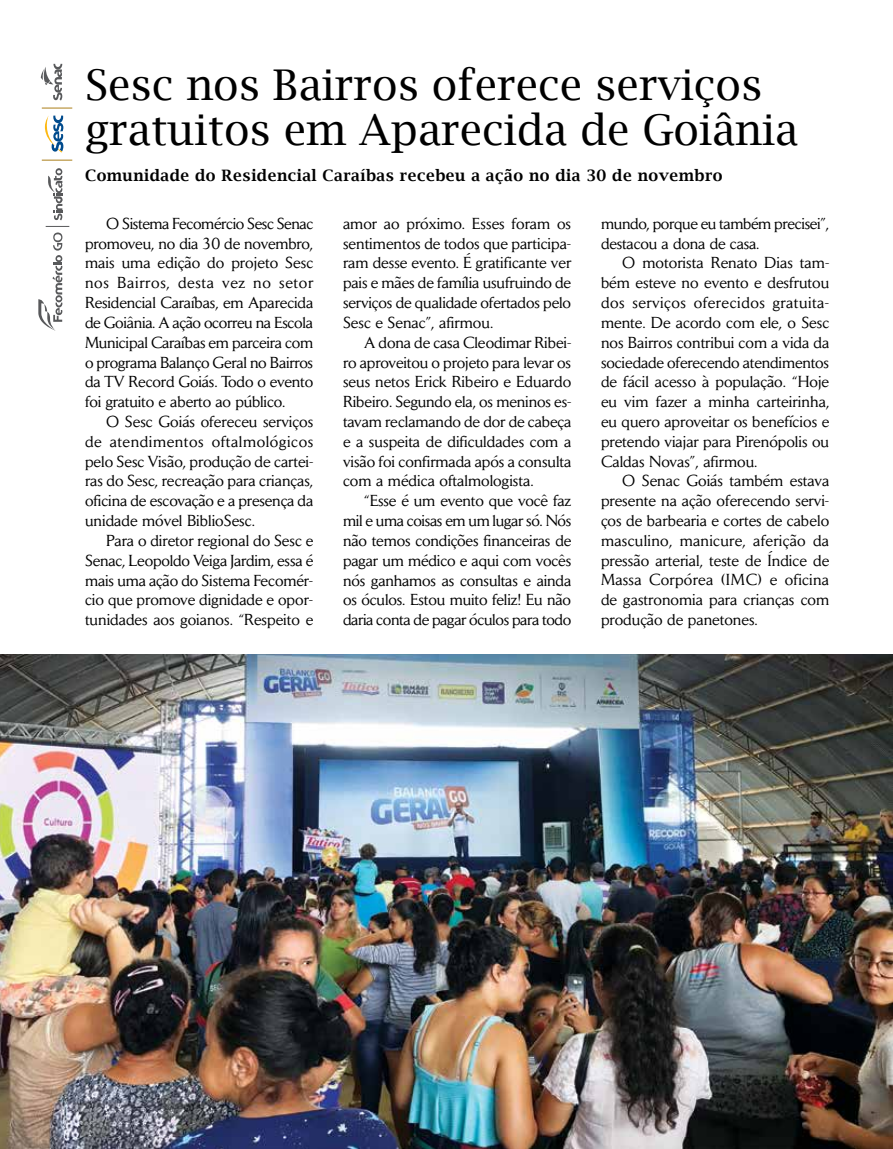
<style>
.page{position:relative;width:893px;height:1149px;background:#fff}
.page>*{position:absolute;margin:0;border:0;box-sizing:border-box;transform-origin:0 0}
.t1{font:42.45px/44.4px "Lucida Bright";color:#000}
.t2{font:15.75px/19.8px "Daily News";letter-spacing:-.005em;color:#000;text-align:justify}
.t3{font:600 15.75px "Lucida Bright";letter-spacing:.03em;color:#000}
</style>
<div class="page">
<svg style="left:41px;top:64px;width:21px;height:37px"></svg>
<svg style="left:48px;top:168px;width:14px;height:52px"></svg>
<svg style="left:38px;top:226px;width:31px;height:104px"></svg>
<svg style="left:44px;top:115px;width:19px;height:37px"></svg>
<hr style="left:42px;top:160px;width:30px;height:1px;background:#ab7f19">
<hr style="left:42px;top:108px;width:30px;height:1px;background:#ab7f19">
<img style="left:0;top:654px;width:893px;height:494px">
<h1 class="t1" style="left:85px;top:63px;width:715px">Sesc nos Bairros oferece serviços gratuitos em Aparecida de Goiânia</h1>
<p class="t3" style="left:85px;top:166px;width:639px">Comunidade do Residencial Caraíbas recebeu a ação no dia 30 de novembro</p>
<p class="t2" style="left:343px;top:213px;width:230px">amor ao próximo. Esses foram os sentimentos de todos que participa&shy;ram desse evento. É gratificante ver pais e mães de família usufruindo de serviços de qualidade ofertados pelo Sesc e Senac”, afirmou.</p>
<p class="t2" style="left:343px;top:332px;width:230px;text-indent:21px">A dona de casa Cleodimar Ribei&shy;ro aproveitou o projeto para levar os seus netos Erick Ribeiro e Eduardo Ribeiro. Segundo ela, os meninos es&shy;tavam reclamando de dor de cabeça e a suspeita de dificuldades com a visão foi confirmada após a consulta com a médica oftalmologista.</p>
<p class="t2" style="left:343px;top:490px;width:230px;text-indent:21px">“Esse é um evento que você faz mil e uma coisas em um lugar só. Nós não temos condições financeiras de pagar um médico e aqui com vocês nós ganhamos as consultas e ainda os óculos. Estou muito feliz! Eu não daria conta de pagar óculos para todo</p>
<p class="t2" style="left:601px;top:213px;width:229px">mundo, porque eu também precisei”, destacou a dona de casa.</p>
<p class="t2" style="left:601px;top:253px;width:230px;text-indent:21px">O motorista Renato Dias tam&shy;bém esteve no evento e desfrutou dos serviços oferecidos gratuita&shy;mente. De acordo com ele, o Sesc nos Bairros contribui com a vida da sociedade oferecendo atendimentos de fácil acesso à população. “Hoje eu vim fazer a minha carteirinha, eu quero aproveitar os benefícios e pretendo viajar para Pirenópolis ou Caldas Novas”, afirmou.</p>
<p class="t2" style="left:601px;top:471px;width:230px;text-indent:21px">O Senac Goiás também estava presente na ação oferecendo servi&shy;ços de barbearia e cortes de cabelo masculino, manicure, aferição da pressão arterial, teste de Índice de Massa Corpórea (IMC) e oficina de gastronomia para crianças com produção de panetones.</p>
<p class="t2" style="left:85px;top:213px;width:230px;text-indent:21px">O Sistema Fecomércio Sesc Senac promoveu, no dia 30 de novembro, mais uma edição do projeto Sesc nos Bairros, desta vez no setor Residencial Caraíbas, em Aparecida de Goiânia. A ação ocorreu na Escola Municipal Caraíbas em parceira com o programa Balanço Geral no Bairros da TV Record Goiás. Todo o evento foi gratuito e aberto ao público.</p>
<p class="t2" style="left:85px;top:411px;width:230px;text-indent:21px">O Sesc Goiás ofereceu serviços de atendimentos oftalmológicos pelo Sesc Visão, produção de cartei&shy;ras do Sesc, recreação para crianças, oficina de escovação e a presença da unidade móvel BiblioSesc.</p>
<p class="t2" style="left:85px;top:530px;width:230px;text-indent:21px">Para o diretor regional do Sesc e Senac, Leopoldo Veiga Jardim, essa é mais uma ação do Sistema Fecomér&shy;cio que promove dignidade e opor&shy;tunidades aos goianos. “Respeito e</p>
</div>
